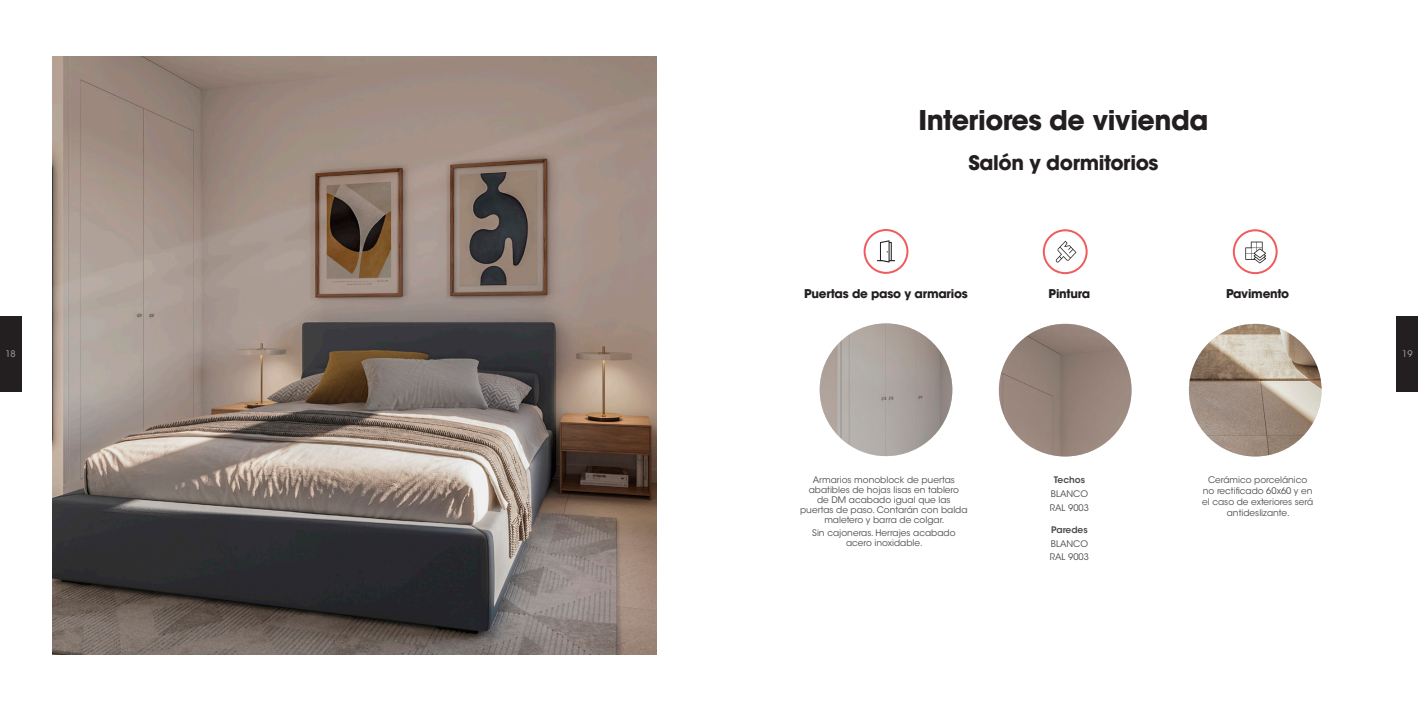
<style>
.page{position:relative;width:1418px;height:709px;background:#fff}
.page>*{position:absolute;margin:0;border:0;box-sizing:border-box;transform-origin:0 0}
.t1{font:700 27px "ITC Avant Garde Std";letter-spacing:-.02em;color:#231f20}
.t2{font:700 20px "ITC Avant Garde Std";letter-spacing:-.02em;color:#231f20}
.t3{font:700 12px "ITC Avant Garde Std";letter-spacing:-.02em;color:#231f20}
.t4{font:9px/10px "ITC Avant Garde Std";color:#4b4c4d;text-align:center}
.t5{font:600 9px "ITC Avant Garde Std";color:#4b4c4d}
.t6{font:9px "ITC Avant Garde Std";color:#a8a9ad}
</style>
<div class="page">
<div style="left:0;top:317px;width:21px;height:75px;background:#231f20"></div>
<div style="left:1396px;top:317px;width:21px;height:75px;background:#231f20"></div>
<div style="left:1042px;top:229px;width:45px;height:45px;border:2px solid #f05c5e;border-radius:50%"></div>
<svg style="left:1055px;top:241px;width:21px;height:22px"></svg>
<div style="left:1232px;top:229px;width:45px;height:45px;border:2px solid #f05c5e;border-radius:50%"></div>
<svg style="left:1245px;top:242px;width:21px;height:21px"></svg>
<img style="left:998px;top:324px;width:133px;height:132px;border-radius:66px">
<img style="left:1188px;top:324px;width:133px;height:132px;border-radius:66px">
<img style="left:819px;top:323px;width:133px;height:133px;border-radius:66px">
<div style="left:863px;top:229px;width:45px;height:45px;border:2px solid #f05c5e;border-radius:50%"></div>
<svg style="left:877px;top:240px;width:18px;height:22px"></svg>
<img style="left:53px;top:57px;width:603px;height:597px">
<h1 class="t1" style="left:918px;top:102px;width:291px">Interiores de vivienda</h1>
<h2 class="t2" style="left:968px;top:149px;width:192px">Salón y dormitorios</h2>
<h3 class="t3" style="left:804px;top:286px;width:165px">Puertas de paso y armarios</h3>
<h3 class="t3" style="left:1048px;top:286px;width:43px">Pintura</h3>
<h3 class="t3" style="left:1226px;top:286px;width:65px">Pavimento</h3>
<p class="t6" style="left:5px;top:348px;width:12px">18</p>
<p class="t6" style="left:1402px;top:348px;width:12px">19</p>
<p class="t4" style="left:800px;top:475px;width:169px">Armarios monoblock de puertas abatibles de hojas lisas en tablero<br>de DM acabado igual que las puertas de paso. Contarán con balda maletero y barra de colgar.</p>
<p class="t4" style="left:812px;top:528px;width:145px">Sin cajoneras. Herrajes acabado acero inoxidable.</p>
<p class="t5" style="left:1053px;top:474px;width:33px">Techos</p>
<p class="t4" style="left:1049px;top:487px;width:41px;line-height:13.6px;text-align:left">BLANCO<br>RAL 9003</p>
<p class="t5" style="left:1051px;top:524px;width:38px">Paredes</p>
<p class="t4" style="left:1049px;top:536px;width:41px;line-height:13.6px;text-align:left">BLANCO<br>RAL 9003</p>
<p class="t4" style="left:1202px;top:474px;width:112px;line-height:10.8px">Cerámico porcelánico no rectificado 60x60 y en el caso de exteriores será antideslizante.</p>
</div>
